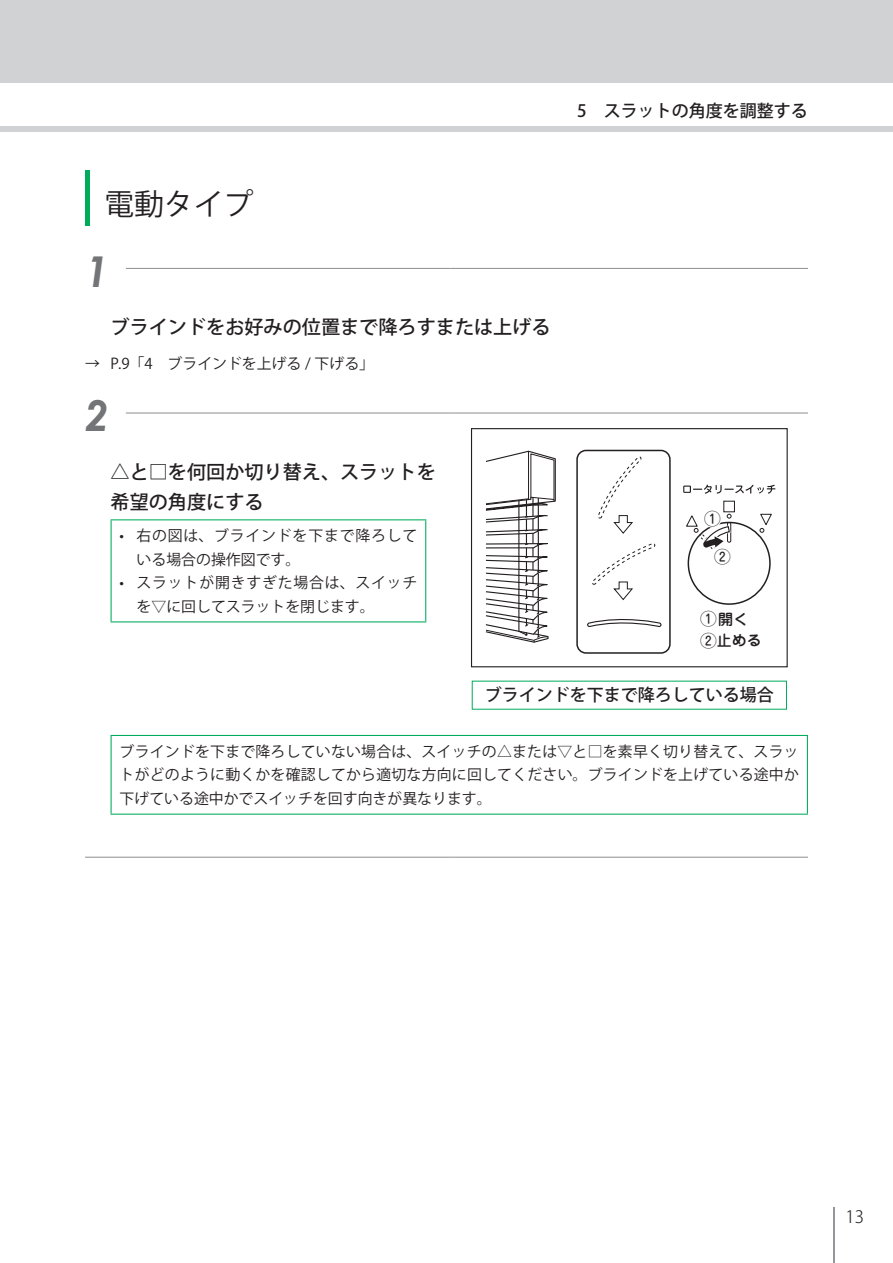
<style>
.page{position:relative;width:893px;height:1263px;background:#fff}
.page>*{position:absolute;margin:0;border:0;box-sizing:border-box;transform-origin:0 0}
.t1{font:italic 700 42.45px "Century Gothic";color:#727477}
.t2{font:29.7px "Koz Go Pr 6 N";color:#231f20}
.t3{font:500 19.2px/29.7px "Koz Go Pr 6 N";color:#231f20}
.t4{font:500 16.95px "Koz Go Pr 6 N";color:#231f20}
.t5{font:300 16.95px "Koz Go Pr 6 N";color:#231f20}
.t6{font:500 16.65px "Jun 34 Pro";color:#231f20}
.t7{font:500 15px "Jun 34 Pro";color:#231f20}
.t8{font:14.85px/23.4px "Koz Go Pr 6 N";color:#231f20;text-align:justify}
.t9{font:14.85px/23.4px "Koz Go Pr 6 N";letter-spacing:.055em;color:#231f20}
.s1{font-size:16.65px}
</style>
<div class="page">
<div style="left:0;top:0;width:893px;height:132px;background:#d1d2d4"></div>
<div style="left:0;top:83px;width:893px;height:42px;background:#fff"></div>
<hr style="left:833px;top:1208px;width:2px;height:55px;background:#939598">
<div style="left:85px;top:170px;width:5px;height:55px;background:#00ab5b"></div>
<hr style="left:85px;top:412px;width:366px;height:2px;background:#939598">
<hr style="left:85px;top:857px;width:366px;height:1px;background:#939598">
<hr style="left:451px;top:857px;width:357px;height:1px;background:#939598">
<hr style="left:85px;top:268px;width:366px;height:1px;background:#939598">
<hr style="left:451px;top:268px;width:357px;height:1px;background:#939598">
<hr style="left:451px;top:412px;width:357px;height:2px;background:#939598">
<div style="left:85px;top:264px;width:41px;height:13px;background:#fff"></div>
<div style="left:85px;top:409px;width:41px;height:12px;background:#fff"></div>
<hr style="left:111px;top:519px;width:315px;height:1px;background:#00ab5b">
<hr style="left:111px;top:520px;width:1px;height:101px;background:#00ab5b">
<hr style="left:425px;top:520px;width:1px;height:101px;background:#00ab5b">
<hr style="left:111px;top:621px;width:315px;height:1px;background:#00ab5b">
<div style="left:471px;top:428px;width:317px;height:239px;border:1px solid #231f20"></div>
<svg style="left:486px;top:450px;width:70px;height:193px"></svg>
<div style="left:576px;top:450px;width:95px;height:204px;border:2px solid #231f20;border-radius:9px"></div>
<svg style="left:587px;top:619px;width:75px;height:9px"></svg>
<svg style="left:592px;top:543px;width:64px;height:58px"></svg>
<svg style="left:598px;top:456px;width:44px;height:78px"></svg>
<div style="left:723px;top:501px;width:12px;height:11px;border:1px solid #231f20"></div>
<svg style="left:759px;top:513px;width:13px;height:19px"></svg>
<div style="left:688px;top:522px;width:83px;height:83px;border:2px solid #231f20;border-radius:50%"></div>
<svg style="left:683px;top:485px;width:92px;height:9px"></svg>
<svg style="left:686px;top:514px;width:46px;height:38px"></svg>
<hr style="left:111px;top:735px;width:697px;height:1px;background:#00ab5b">
<hr style="left:111px;top:736px;width:1px;height:78px;background:#00ab5b">
<hr style="left:807px;top:736px;width:1px;height:78px;background:#00ab5b">
<hr style="left:111px;top:814px;width:697px;height:1px;background:#00ab5b">
<h2 class="t2" style="left:104px;top:188px;width:150px">電動タイプ</h2>
<h1 class="t1" style="left:85px;top:239px;width:25px">1</h1>
<p class="t3" style="left:111px;top:313px;width:442px">ブラインドをお好みの位置まで降ろすまたは上げる</p>
<p class="t8" style="left:85px;top:352px;width:291px">→ P.9「4　ブラインドを上げる / 下げる」</p>
<h1 class="t1" style="left:85px;top:384px;width:25px">2</h1>
<p class="t3" style="left:111px;top:457px;width:327px">△と□を何回か切り替え、スラットを希望の角度にする</p>
<p class="t9" style="left:137px;top:525px;width:282px;text-indent:-17px">• 右の図は、ブラインドを下まで降ろしている場合の操作図です。</p>
<p class="t9" style="left:137px;top:571px;width:282px;text-indent:-17px">• スラットが開きすぎた場合は、スイッチを▽に回してスラットを閉じます。</p>
<p class="t4" style="left:577px;top:101px;width:232px">5　スラットの角度を調整する</p>
<p class="t6" style="left:704px;top:505px;width:18px">①</p>
<p class="t6" style="left:714px;top:543px;width:18px">②</p>
<p class="t7" style="left:700px;top:608px;width:50px"><span class="s1">①</span>開く</p>
<p class="t7" style="left:700px;top:628px;width:63px"><span class="s1">②</span>止める</p>
<p class="t4" style="left:485px;top:685px;width:291px">ブラインドを下まで降ろしている場合</p>
<p class="t8" style="left:120px;top:740px;width:681px">ブラインドを下まで降ろしていない場合は、スイッチの△または▽と□を素早く切り替えて、スラットがどのように動くかを確認してから適切な方向に回してください。ブラインドを上げている途中か下げている途中かでスイッチを回す向きが異なります。</p>
<p class="t5" style="left:845px;top:1207px;width:20px">13</p>
</div>
